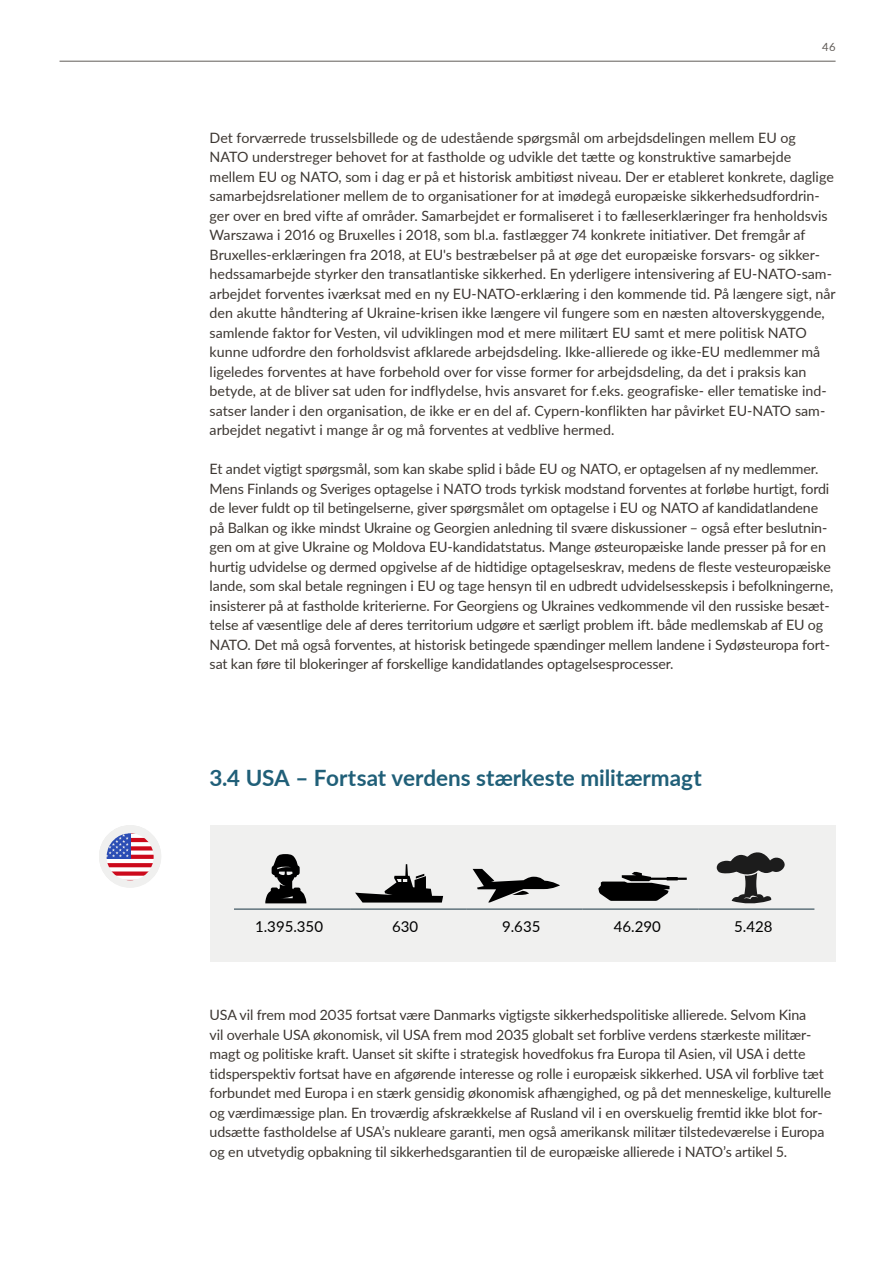
<style>
.page{position:relative;width:893px;height:1263px;background:#fff}
.page>*{position:absolute;margin:0;border:0;box-sizing:border-box;transform-origin:0 0}
.t1{font:700 22.5px "Lato";color:#205f78}
.t2{font:15px "Lato";color:#000}
.t3{font:14.25px/19.5px "Lato";letter-spacing:-.01em;color:#3d3732}
.t4{font:11.25px "Lato";color:#615c58}
</style>
<div class="page">
<div style="left:210px;top:825px;width:626px;height:137px;background:#f0f0ef"></div>
<svg style="left:103px;top:831px;width:54px;height:48px"></svg>
<div style="left:99px;top:826px;width:62px;height:62px;border:8px solid #f0f0ef;border-radius:50%"></div>
<hr style="left:234px;top:909px;width:116px;height:1px;background:#183442">
<hr style="left:350px;top:909px;width:116px;height:1px;background:#183442">
<hr style="left:466px;top:909px;width:116px;height:1px;background:#183442">
<hr style="left:582px;top:909px;width:116px;height:1px;background:#183442">
<hr style="left:698px;top:909px;width:116px;height:1px;background:#183442">
<svg style="left:234px;top:852px;width:580px;height:57px"></svg>
<hr style="left:60px;top:61px;width:776px;height:1px;background:#615c58">
<p class="t4" style="left:822px;top:39px;width:15px">46</p>
<p class="t3" style="left:210px;top:127px;width:628px">Det forværrede trusselsbillede og de udestående spørgsmål om arbejdsdelingen mellem EU og NATO understreger behovet for at fastholde og udvikle det tætte og konstruktive samarbejde mellem EU og NATO, som i dag er på et historisk ambitiøst niveau. Der er etableret konkrete, daglige samarbejdsrelationer mellem de to organisationer for at imødegå europæiske sikkerhedsudfordrin&shy;ger over en bred vifte af områder. Samarbejdet er formaliseret i to fælleserklæringer fra henholdsvis Warszawa i 2016 og Bruxelles i 2018, som bl.a. fastlægger 74 konkrete initiativer. Det fremgår af Bruxelles-erklæringen fra 2018, at EU's bestræbelser på at øge det europæiske forsvars- og sikker&shy;hedssamarbejde styrker den transatlantiske sikkerhed. En yderligere intensivering af EU-NATO-sam&shy;arbejdet forventes iværksat med en ny EU-NATO-erklæring i den kommende tid. På længere sigt, når den akutte håndtering af Ukraine-krisen ikke længere vil fungere som en næsten altoverskyggende, samlende faktor for Vesten, vil udviklingen mod et mere militært EU samt et mere politisk NATO kunne udfordre den forholdsvist afklarede arbejdsdeling. Ikke-allierede og ikke-EU medlemmer må ligeledes forventes at have forbehold over for visse former for arbejdsdeling, da det i praksis kan betyde, at de bliver sat uden for indflydelse, hvis ansvaret for f.eks. geografiske- eller tematiske ind&shy;satser lander i den organisation, de ikke er en del af. Cypern-konflikten har påvirket EU-NATO sam&shy;arbejdet negativt i mange år og må forventes at vedblive hermed.</p>
<p class="t3" style="left:210px;top:459px;width:625px">Et andet vigtigt spørgsmål, som kan skabe splid i både EU og NATO, er optagelsen af ny medlemmer.<br>Mens Finlands og Sveriges optagelse i NATO trods tyrkisk modstand forventes at forløbe hurtigt, fordi de lever fuldt op til betingelserne, giver spørgsmålet om optagelse i EU og NATO af kandidatlandene på Balkan og ikke mindst Ukraine og Georgien anledning til svære diskussioner – også efter beslutnin&shy;gen om at give Ukraine og Moldova EU-kandidatstatus. Mange østeuropæiske lande presser på for en hurtig udvidelse og dermed opgivelse af de hidtidige optagelseskrav, medens de fleste vesteuropæiske lande, som skal betale regningen i EU og tage hensyn til en udbredt udvidelsesskepsis i befolkningerne, insisterer på at fastholde kriterierne. For Georgiens og Ukraines vedkommende vil den russiske besæt&shy;telse af væsentlige dele af deres territorium udgøre et særligt problem ift. både medlemskab af EU og NATO. Det må også forventes, at historisk betingede spændinger mellem landene i Sydøsteuropa fort&shy;sat kan føre til blokeringer af forskellige kandidatlandes optagelsesprocesser.</p>
<h1 class="t1" style="left:210px;top:762px;width:494px">3.4 USA – Fortsat verdens stærkeste militærmagt</h1>
<p class="t2" style="left:255px;top:916px;width:69px">1.395.350</p>
<p class="t2" style="left:392px;top:916px;width:28px">630</p>
<p class="t2" style="left:502px;top:916px;width:40px">9.635</p>
<p class="t2" style="left:614px;top:916px;width:49px">46.290</p>
<p class="t2" style="left:734px;top:916px;width:40px">5.428</p>
<p class="t3" style="left:210px;top:1005px;width:623px">USA vil frem mod 2035 fortsat være Danmarks vigtigste sikkerhedspolitiske allierede. Selvom Kina<br>vil overhale USA økonomisk, vil USA frem mod 2035 globalt set forblive verdens stærkeste militær&shy;magt og politiske kraft. Uanset sit skifte i strategisk hovedfokus fra Europa til Asien, vil USA i dette tidsperspektiv fortsat have en afgørende interesse og rolle i europæisk sikkerhed. USA vil forblive tæt forbundet med Europa i en stærk gensidig økonomisk afhængighed, og på det menneskelige, kulturelle og værdimæssige plan. En troværdig afskrækkelse af Rusland vil i en overskuelig fremtid ikke blot for&shy;udsætte fastholdelse af USA’s nukleare garanti, men også amerikansk militær tilstedeværelse i Europa og en utvetydig opbakning til sikkerhedsgarantien til de europæiske allierede i NATO’s artikel 5.</p>
</div>
